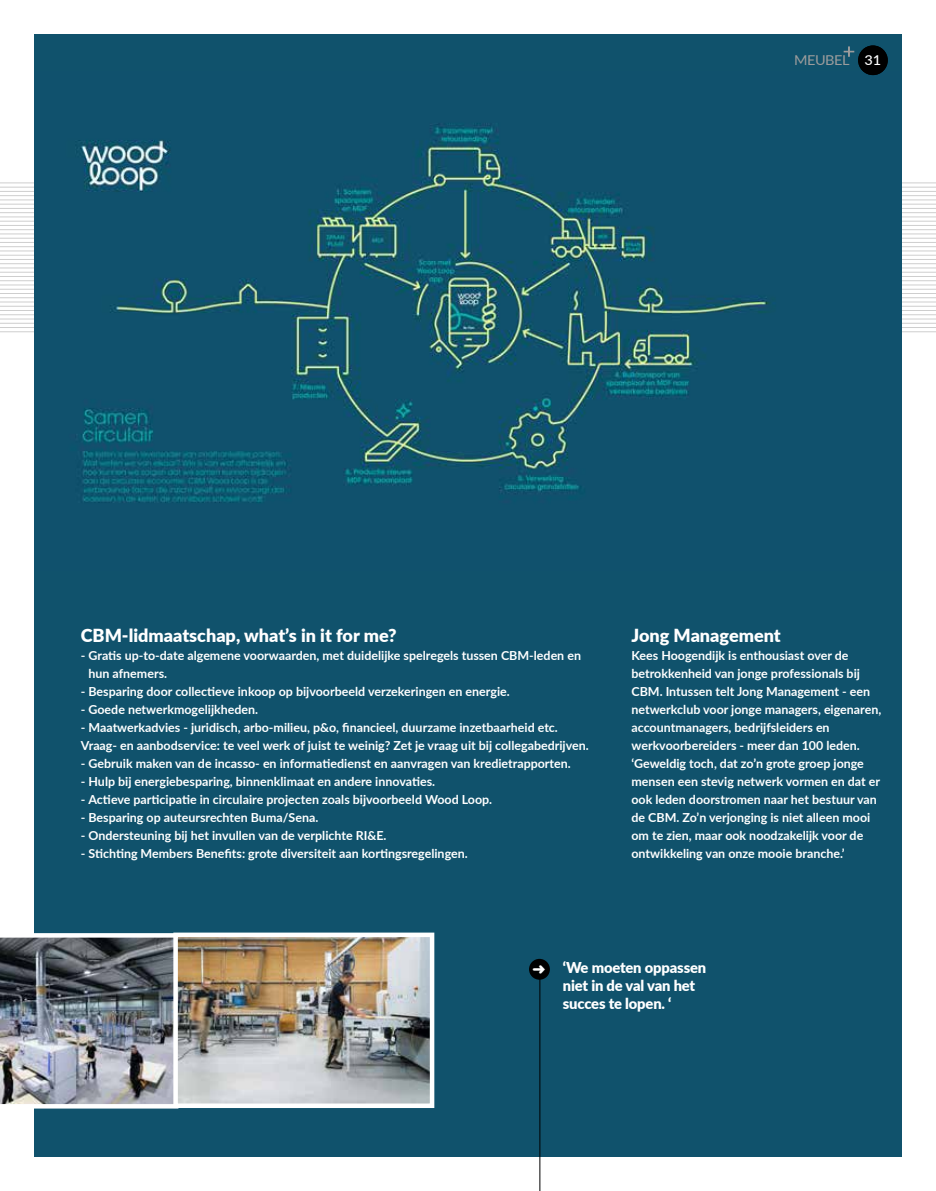
<style>
.page{position:relative;width:936px;height:1191px;background:#fff}
.page>*{position:absolute;margin:0;border:0;box-sizing:border-box;transform-origin:0 0}
.t1{font:900 18px "Lato";color:#fff}
.t2{font:900 15px/18px "Lato";letter-spacing:-.01em;color:#fff}
.t3{font:13.65px "Lato";letter-spacing:-.03em;color:#9c9c9c;scale:1.07 1}
.t4{font:700 12.45px/18px "Lato";color:#fff}
.s1{font-weight:500;color:#fff}
</style>
<div class="page">
<hr style="left:0;top:183px;width:935px;height:1px;background:#9c9c9c">
<hr style="left:0;top:187px;width:935px;height:1px;background:#9c9c9c">
<hr style="left:0;top:191px;width:935px;height:1px;background:#9c9c9c">
<hr style="left:0;top:195px;width:935px;height:1px;background:#9c9c9c">
<hr style="left:0;top:200px;width:935px;height:1px;background:#9c9c9c">
<hr style="left:0;top:204px;width:935px;height:1px;background:#9c9c9c">
<hr style="left:0;top:208px;width:935px;height:1px;background:#9c9c9c">
<hr style="left:0;top:212px;width:935px;height:1px;background:#9c9c9c">
<hr style="left:0;top:217px;width:935px;height:1px;background:#9c9c9c">
<hr style="left:0;top:221px;width:935px;height:1px;background:#9c9c9c">
<hr style="left:0;top:225px;width:935px;height:1px;background:#9c9c9c">
<hr style="left:0;top:229px;width:935px;height:1px;background:#9c9c9c">
<hr style="left:0;top:234px;width:935px;height:1px;background:#9c9c9c">
<hr style="left:0;top:238px;width:935px;height:1px;background:#9c9c9c">
<hr style="left:0;top:242px;width:935px;height:1px;background:#9c9c9c">
<hr style="left:0;top:246px;width:935px;height:1px;background:#9c9c9c">
<hr style="left:0;top:251px;width:935px;height:1px;background:#9c9c9c">
<hr style="left:0;top:255px;width:935px;height:1px;background:#9c9c9c">
<hr style="left:0;top:259px;width:935px;height:1px;background:#9c9c9c">
<hr style="left:0;top:263px;width:935px;height:1px;background:#9c9c9c">
<hr style="left:0;top:268px;width:935px;height:1px;background:#9c9c9c">
<hr style="left:0;top:272px;width:935px;height:1px;background:#9c9c9c">
<hr style="left:0;top:276px;width:935px;height:1px;background:#9c9c9c">
<hr style="left:0;top:280px;width:935px;height:1px;background:#9c9c9c">
<hr style="left:0;top:285px;width:935px;height:1px;background:#9c9c9c">
<hr style="left:0;top:289px;width:935px;height:1px;background:#9c9c9c">
<hr style="left:0;top:293px;width:935px;height:1px;background:#9c9c9c">
<hr style="left:0;top:297px;width:935px;height:1px;background:#9c9c9c">
<hr style="left:0;top:302px;width:935px;height:1px;background:#9c9c9c">
<hr style="left:0;top:306px;width:935px;height:1px;background:#9c9c9c">
<hr style="left:0;top:310px;width:935px;height:1px;background:#9c9c9c">
<hr style="left:0;top:314px;width:935px;height:1px;background:#9c9c9c">
<hr style="left:0;top:319px;width:935px;height:1px;background:#9c9c9c">
<hr style="left:0;top:323px;width:935px;height:1px;background:#9c9c9c">
<hr style="left:0;top:327px;width:935px;height:1px;background:#9c9c9c">
<hr style="left:0;top:331px;width:935px;height:1px;background:#9c9c9c">
<div style="left:34px;top:34px;width:867px;height:1123px;background:#10526c"></div>
<img style="left:76px;top:71px;width:807px;height:432px">
<div style="left:858px;top:45px;width:29px;height:30px;background:#000;border-radius:50%"></div>
<svg style="left:843px;top:46px;width:11px;height:11px"></svg>
<hr style="left:539px;top:975px;width:1px;height:216px;background:#000">
<div style="left:529px;top:958px;width:21px;height:21px;background:#000;border-radius:50%"></div>
<img style="left:179px;top:938px;width:249px;height:164px">
<img style="left:0;top:933px;width:173px;height:175px">
<div style="left:173px;top:932px;width:261px;height:176px;border:5px solid #fff"></div>
<p class="t3" style="left:794px;top:52px;width:83px">MEUBEL <span class="s1">31</span></p>
<h1 class="t1" style="left:81px;top:622px;width:317px">CBM-lidmaatschap, what’s in it for me?</h1>
<p class="t4" style="left:88px;top:646px;width:494px;text-indent:-8px">- Gratis up-to-date algemene voorwaarden, met duidelijke spelregels tussen CBM-leden en hun afnemers.</p>
<p class="t4" style="left:81px;top:682px;width:430px">- Besparing door collectieve inkoop op bijvoorbeeld verzekeringen en energie.</p>
<p class="t4" style="left:81px;top:701px;width:179px">- Goede netwerkmogelijkheden.</p>
<p class="t4" style="left:81px;top:718px;width:509px">- Maatwerkadvies - juridisch, arbo-milieu, p&amp;o, financieel, duurzame inzetbaarheid etc.<br>Vraag- en aanbodservice: te veel werk of juist te weinig? Zet je vraag uit bij collegabedrijven.</p>
<p class="t4" style="left:81px;top:754px;width:491px">- Gebruik maken van de incasso- en informatiedienst en aanvragen van kredietrapporten.</p>
<p class="t4" style="left:81px;top:772px;width:356px">- Hulp bij energiebesparing, binnenklimaat en andere innovaties.</p>
<p class="t4" style="left:81px;top:790px;width:413px">- Actieve participatie in circulaire projecten zoals bijvoorbeeld Wood Loop.</p>
<p class="t4" style="left:81px;top:809px;width:239px">- Besparing op auteursrechten Buma/Sena.</p>
<p class="t4" style="left:81px;top:827px;width:307px">- Ondersteuning bij het invullen van de verplichte RI&amp;E.</p>
<p class="t4" style="left:81px;top:844px;width:388px">- Stichting Members Benefits: grote diversiteit aan kortingsregelingen.</p>
<h1 class="t1" style="left:631px;top:622px;width:151px">Jong Management</h1>
<p class="t4" style="left:631px;top:647px;width:251px">Kees Hoogendijk is enthousiast over de betrokkenheid van jonge professionals bij CBM. Intussen telt Jong Management - een netwerkclub voor jonge managers, eigenaren, accountmanagers, bedrijfsleiders en werkvoorbereiders - meer dan 100 leden. ‘Geweldig toch, dat zo’n grote groep jonge mensen een stevig netwerk vormen en dat er ook leden doorstromen naar het bestuur van de CBM. Zo’n verjonging is niet alleen mooi om te zien, maar ook noodzakelijk voor de ontwikkeling van onze mooie branche.’</p>
<p class="t2" style="left:563px;top:957px;width:145px">‘We moeten oppassen niet in de val van het succes te lopen. ‘</p>
</div>
